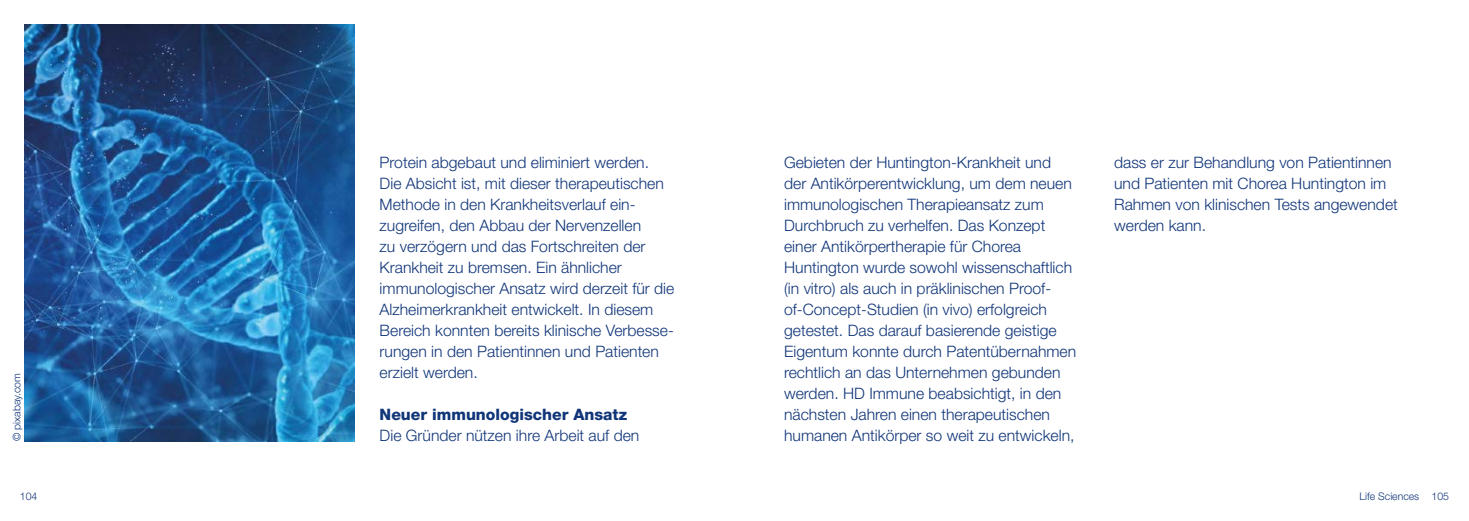
<style>
.page{position:relative;width:1469px;height:521px;background:#fff}
.page>*{position:absolute;margin:0;border:0;box-sizing:border-box;transform-origin:0 0}
.P_Lauftext{font:300 15.75px/21px "Helvetica Neue LT Std";color:#103578}
.H5_fette_überschriften_copy{font:800 15.75px "Helvetica Neue LT Std";color:#103578}
.t1{font:300 10.5px "Helvetica Neue LT Std";color:#103578}
</style>
<div class="page">
<img style="left:25px;top:25px;width:330px;height:416px">
<p class="t1" style="left:10px;top:441px;width:70px;rotate:-90deg">© pixabay.com</p>
<p class="P_Lauftext" style="left:379px;top:151px;width:296px">Protein abgebaut und eliminiert werden.<br>Die Absicht ist, mit dieser therapeutischen Methode in den Krankheitsverlauf ein&shy;zugreifen, den Abbau der Nervenzellen<br>zu verzögern und das Fortschreiten der Krankheit zu bremsen. Ein ähnlicher immunologischer Ansatz wird derzeit für die Alzheimerkrankheit entwickelt. In diesem Bereich konnten bereits klinische Verbesse&shy;rungen in den Patientinnen und Patienten erzielt werden.</p>
<h5 class="H5_fette_überschriften_copy" style="left:379px;top:405px;width:249px">Neuer immunologischer Ansatz</h5>
<p class="P_Lauftext" style="left:379px;top:424px;width:261px">Die Gründer nützen ihre Arbeit auf den</p>
<p class="P_Lauftext" style="left:784px;top:152px;width:294px">Gebieten der Huntington-Krankheit und der Antikörperentwicklung, um dem neuen immunologischen Therapieansatz zum Durchbruch zu verhelfen. Das Konzept einer Antikörpertherapie für Chorea Huntington wurde sowohl wissenschaftlich (in vitro) als auch in präklinischen Proof&shy;of-Concept-Studien (in vivo) erfolgreich getestet. Das darauf basierende geistige Eigentum konnte durch Patentübernahmen rechtlich an das Unternehmen gebunden werden. HD Immune beabsichtigt, in den nächsten Jahren einen therapeutischen humanen Antikörper so weit zu entwickeln,</p>
<p class="P_Lauftext" style="left:1114px;top:152px;width:285px">dass er zur Behandlung von Patientinnen und Patienten mit Chorea Huntington im Rahmen von klinischen Tests angewendet werden kann.</p>
<p class="t1" style="left:20px;top:490px;width:19px">104</p>
<p class="t1" style="left:1359px;top:490px;width:91px">Life Sciences 105</p>
</div>
